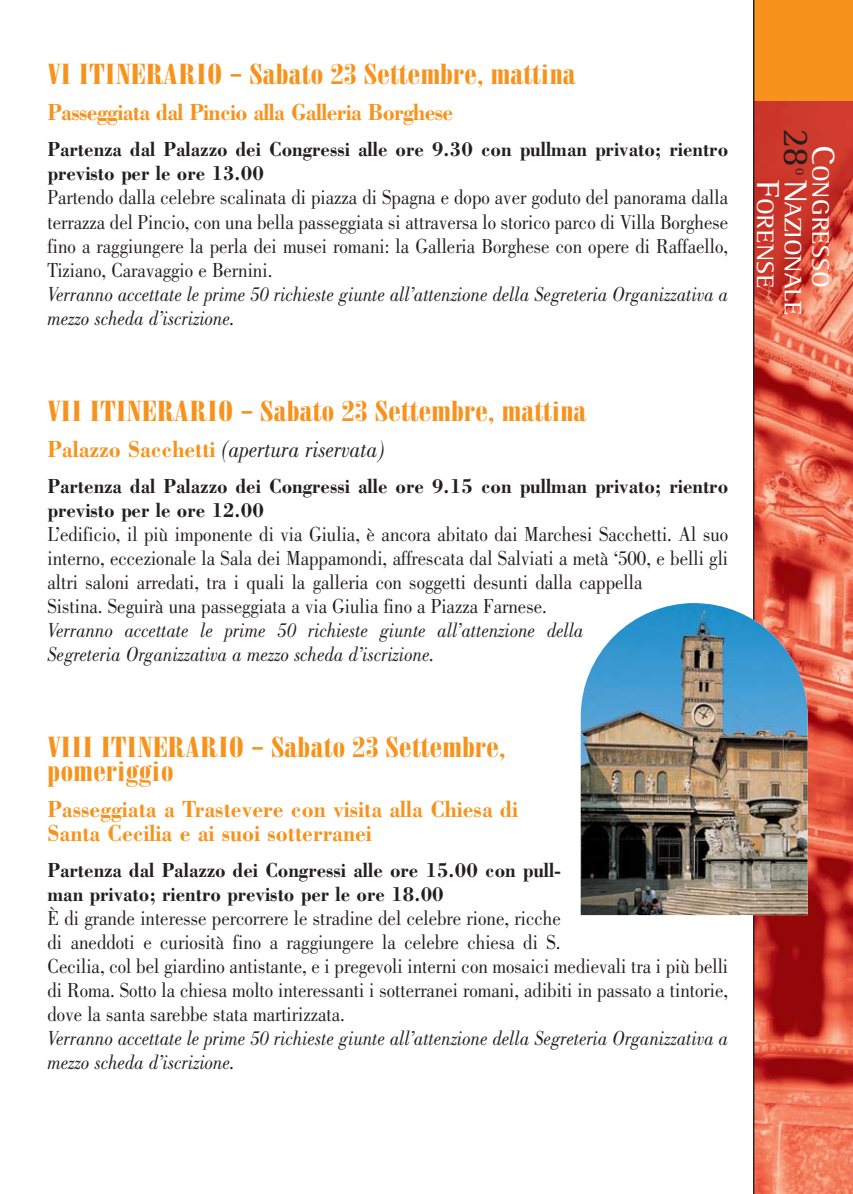
<style>
.page{position:relative;width:853px;height:1194px;background:#fff}
.page>*{position:absolute;margin:0;border:0;box-sizing:border-box;transform-origin:0 0}
.t1{font:37px "Rotis Semi Serif";color:#231f20;scale:1.04 1}
.t2{font:28px/24px "Bodoni Poster Compressed";color:#f7931d;scale:1.4 1}
.t3{font:24.2px/27.6px "Rotis Semi Serif";color:#fff;scale:1.1 1}
.t4{font:700 24px/24px "Bodoni";color:#f7931d;scale:.9 1}
.t5{font:700 24px "Bodoni";letter-spacing:-.03em;color:#f7931d;scale:.9 1}
.t6{font:italic 24px "Bodoni";color:#231f20;scale:.9 1}
.t7{font:21px/24px "Bodoni";color:#231f20;scale:.9 1}
.t8{font:italic 21px/24px "Bodoni";color:#231f20;scale:.9 1}
.t9{font:700 21px/24px "Bodoni";color:#231f20;scale:.9 1}
.t10{font:11.6px "Rotis Semi Serif";color:#231f20}
.s1{font-size:32.4px}
.s2{font-weight:700;font-style:normal;color:#f7931d}
</style>
<div class="page">
<img style="left:580px;top:0;width:273px;height:1193px">
<h2 class="t2" style="left:48px;top:65px;width:379px">VI ITINERARIO - Sabato 23 Settembre, mattina</h2>
<p class="t5" style="left:48px;top:104px;width:452px">Passeggiata dal Pincio alla Galleria Borghese</p>
<p class="t9" style="left:48px;top:139px;width:757px">Partenza dal Palazzo dei Congressi alle ore 9.30 con pullman privato; rientro previsto per le ore 13.00</p>
<p class="t7" style="left:48px;top:187px;width:757px;text-align:justify">Partendo dalla celebre scalinata di piazza di Spagna e dopo aver goduto del panorama dalla terrazza del Pincio, con una bella passeggiata si attraversa lo storico parco di Villa Borghese fino a raggiungere la perla dei musei romani: la Galleria Borghese con opere di Raffaello, Tiziano, Caravaggio e Bernini.</p>
<p class="t8" style="left:48px;top:283px;width:757px">Verranno accettate le prime 50 richieste giunte all’attenzione della Segreteria Organizzativa a mezzo scheda d’iscrizione.</p>
<h1 class="t1" style="left:810px;top:128px;width:39px;rotate:90deg">28</h1>
<p class="t3" style="left:832px;top:180px;width:125px;text-indent:-35px;rotate:90deg"><span class="s1">C</span>ONGRESSO<br><span class="s1">N</span>AZIONALE<br><span class="s1">F</span>ORENSE</p>
<p class="t10" style="left:804px;top:168px;width:9px;rotate:90deg">O</p>
<h2 class="t2" style="left:48px;top:401px;width:386px">VII ITINERARIO - Sabato 23 Settembre, mattina</h2>
<p class="t6" style="left:48px;top:440px;width:376px"><span class="s2">Palazzo Sacchetti</span> (apertura riservata)</p>
<p class="t9" style="left:48px;top:475px;width:757px">Partenza dal Palazzo dei Congressi alle ore 9.15 con pullman privato; rientro previsto per le ore 12.00</p>
<p class="t7" style="left:48px;top:523px;width:757px">L’edificio, il più imponente di via Giulia, è ancora abitato dai Marchesi Sacchetti. Al suo interno, eccezionale la Sala dei Mappamondi, affrescata dal Salviati a metà ‘500, e belli gli altri saloni arredati, tra i quali la galleria con soggetti desunti dalla cappella<br>Sistina. Seguirà una passeggiata a via Giulia fino a Piazza Farnese.</p>
<p class="t8" style="left:48px;top:619px;width:597px">Verranno accettate le prime 50 richieste giunte all’attenzione della<br>Segreteria Organizzativa a mezzo scheda d’iscrizione.</p>
<h2 class="t2" style="left:48px;top:737px;width:329px">VIII ITINERARIO - Sabato 23 Settembre, pomeriggio</h2>
<p class="t4" style="left:48px;top:799px;width:524px">Passeggiata a Trastevere con visita alla Chiesa di<br>Santa Cecilia e ai suoi sotterranei</p>
<p class="t9" style="left:48px;top:859px;width:571px">Partenza dal Palazzo dei Congressi alle ore 15.00 con pull&shy;man privato; rientro previsto per le ore 18.00</p>
<p class="t7" style="left:48px;top:907px;width:757px">È di grande interesse percorrere le stradine del celebre rione, ricche<br>di aneddoti e curiosità fino a raggiungere la celebre chiesa di S.<br>Cecilia, col bel giardino antistante, e i pregevoli interni con mosaici medievali tra i più belli di Roma. Sotto la chiesa molto interessanti i sotterranei romani, adibiti in passato a tintorie, dove la santa sarebbe stata martirizzata.</p>
<p class="t8" style="left:48px;top:1027px;width:757px">Verranno accettate le prime 50 richieste giunte all’attenzione della Segreteria Organizzativa a mezzo scheda d’iscrizione.</p>
</div>
